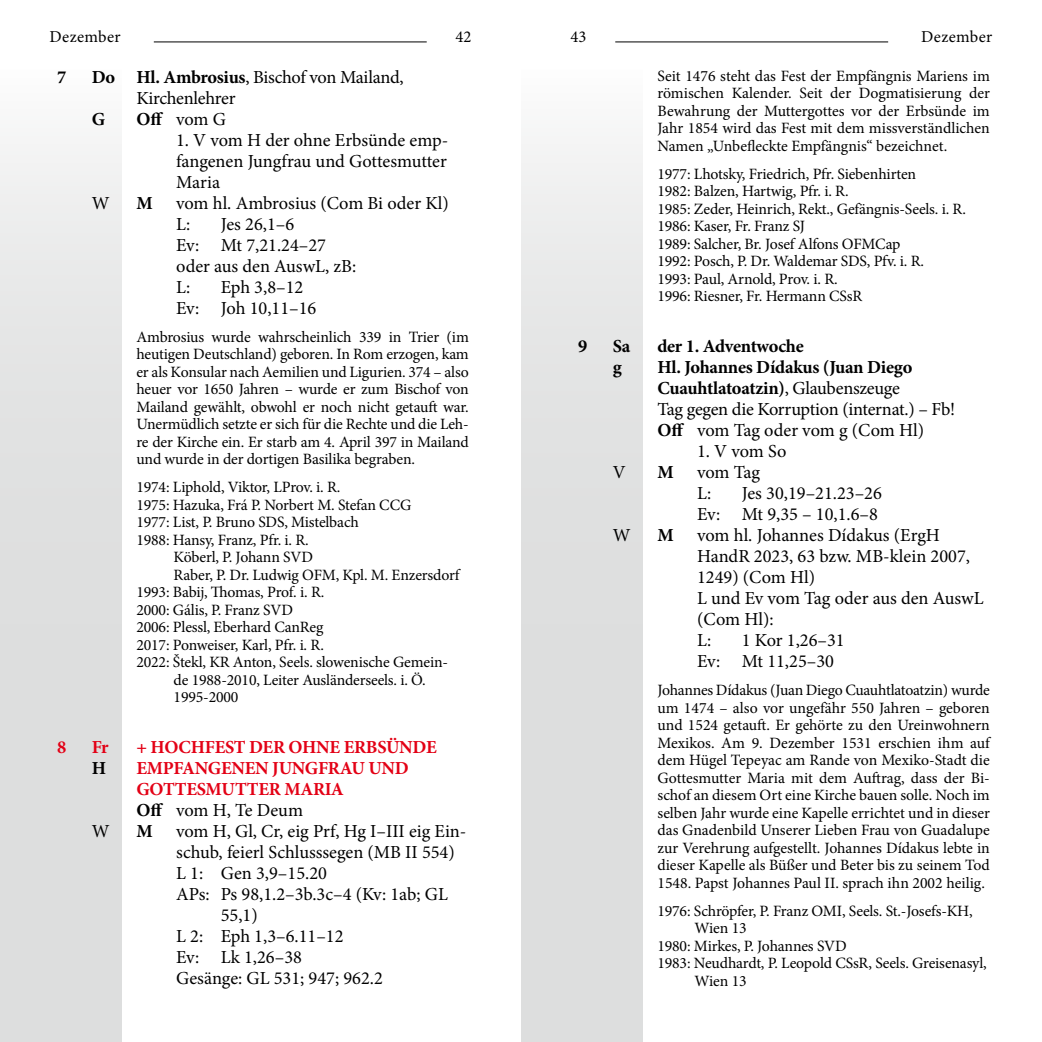
<style>
.page{position:relative;width:1042px;height:1042px;background:#fff}
.page>*{position:absolute;margin:0;border:0;box-sizing:border-box;transform-origin:0 0}
.t1{font:18.38px/21px "Minion Pro";letter-spacing:-.005em;color:#000}
.t2{font:700 18.38px/21px "Minion Pro";letter-spacing:-.015em;color:#e30015}
.t3{font:700 18.38px "Minion Pro";letter-spacing:-.02em;color:#000}
.t4{font:16.62px "Minion Pro";letter-spacing:.02em;color:#000}
.t5{font:15.75px/17.5px "Minion Pro";letter-spacing:-.01em;color:#000;text-align:justify}
.s1{font-weight:700}
.s2{color:#000}
.s3{font-weight:400;color:#000}
</style>
<div class="page">
<div style="left:0;top:69px;width:122px;height:973px;background:linear-gradient(to bottom,#f0f0f0,#d6d8d8)"></div>
<div style="left:521px;top:69px;width:121px;height:973px;background:linear-gradient(to bottom,#f0f0f0,#d6d8d8)"></div>
<hr style="left:615px;top:41px;width:273px;height:1px;background:#000">
<hr style="left:154px;top:41px;width:273px;height:1px;background:#000">
<p class="t4" style="left:50px;top:25px;width:73px">Dezember</p>
<p class="t4" style="left:455px;top:25px;width:17px">42</p>
<p class="t4" style="left:570px;top:25px;width:17px">43</p>
<p class="t4" style="left:921px;top:25px;width:73px">Dezember</p>
<p class="t5" style="left:657px;top:67px;width:334px">Seit 1476 steht das Fest der Empfängnis Mariens im römischen Kalender. Seit der Dogmatisierung der Bewahrung der Muttergottes vor der Erbsünde im Jahr 1854 wird das Fest mit dem missverständlichen Namen „Unbefleckte Empfängnis“ bezeichnet.</p>
<p class="t5" style="left:657px;top:165px;width:308px;text-align:left">1977: Lhotsky, Friedrich, Pfr. Siebenhirten<br>1982: Balzen, Hartwig, Pfr. i. R.<br>1985: Zeder, Heinrich, Rekt., Gefängnis-Seels. i. R.<br>1986: Kaser, Fr. Franz SJ<br>1989: Salcher, Br. Josef Alfons OFMCap<br>1992: Posch, P. Dr. Waldemar SDS, Pfv. i. R.<br>1993: Paul, Arnold, Prov. i. R.<br>1996: Riesner, Fr. Hermann CSsR</p>
<p class="t3" style="left:578px;top:333px;width:11px">9</p>
<p class="t3" style="left:613px;top:333px;width:19px">Sa</p>
<p class="t3" style="left:657px;top:333px;width:148px">der 1. Adventwoche</p>
<p class="t3" style="left:613px;top:354px;width:11px">g</p>
<p class="t1" style="left:657px;top:357px;width:299px"><span class="s1">Hl. Johannes Dídakus (Juan Diego Cuauhtlatoatzin)</span>, Glaubenszeuge<br>Tag gegen die Korruption (internat.) – Fb!<br><span class="s1">Off</span> vom Tag oder vom g (Com Hl)</p>
<p class="t1" style="left:697px;top:441px;width:91px">1. V vom So</p>
<p class="t1" style="left:613px;top:462px;width:14px">V</p>
<p class="t3" style="left:657px;top:459px;width:18px">M</p>
<p class="t1" style="left:697px;top:462px;width:64px">vom Tag<br>L:</p>
<p class="t3" style="left:57px;top:64px;width:11px">7</p>
<p class="t1" style="left:136px;top:67px;width:269px;text-indent:-45px"><span class="s1">Do Hl. Ambrosius</span>, Bischof von Mailand,<br>Kirchenlehrer</p>
<p class="t3" style="left:92px;top:106px;width:15px">G</p>
<p class="t1" style="left:136px;top:109px;width:91px"><span class="s1">Off</span> vom G</p>
<p class="t1" style="left:176px;top:130px;width:274px;text-align:justify">1. V vom H der ohne Erbsünde emp&shy;fangenen Jungfrau und Gottesmutter Maria</p>
<p class="t1" style="left:92px;top:193px;width:19px">W</p>
<p class="t3" style="left:136px;top:190px;width:18px">M</p>
<p class="t1" style="left:176px;top:193px;width:274px">vom hl. Ambrosius (Com Bi oder Kl)<br>L:</p>
<p class="t1" style="left:176px;top:214px;width:182px;text-indent:45px">Jes 26,1–6<br>Ev: Mt 7,21.24–27 oder aus den AuswL, zB:<br>L:</p>
<p class="t1" style="left:176px;top:277px;width:142px;text-indent:45px">Eph 3,8–12<br>Ev: Joh 10,11–16</p>
<p class="t5" style="left:136px;top:328px;width:334px">Ambrosius wurde wahrscheinlich 339 in Trier (im heutigen Deutschland) geboren. In Rom erzogen, kam er als Konsular nach Aemilien und Ligurien. 374 – also heuer vor 1650 Jahren – wurde er zum Bischof von Mailand gewählt, obwohl er noch nicht getauft war.<br>Unermüdlich setzte er sich für die Rechte und die Leh&shy;re der Kirche ein. Er starb am 4. April 397 in Mailand und wurde in der dortigen Basilika begraben.</p>
<p class="t5" style="left:136px;top:479px;width:204px">1974: Liphold, Viktor, LProv. i. R.</p>
<p class="t5" style="left:136px;top:496px;width:276px">1975: Hazuka, Frá P. Norbert M. Stefan CCG</p>
<p class="t5" style="left:136px;top:514px;width:224px">1977: List, P. Bruno SDS, Mistelbach</p>
<p class="t5" style="left:136px;top:531px;width:172px">1988: Hansy, Franz, Pfr. i. R.</p>
<p class="t5" style="left:174px;top:549px;width:141px">Köberl, P. Johann SVD</p>
<p class="t5" style="left:174px;top:566px;width:287px">Raber, P. Dr. Ludwig OFM, Kpl. M. Enzersdorf</p>
<p class="t5" style="left:136px;top:584px;width:188px">1993: Babij, Thomas, Prof. i. R.</p>
<p class="t5" style="left:136px;top:601px;width:158px">2000: Gális, P. Franz SVD</p>
<p class="t5" style="left:136px;top:619px;width:188px">2006: Plessl, Eberhard CanReg</p>
<p class="t5" style="left:136px;top:636px;width:187px">2017: Ponweiser, Karl, Pfr. i. R.</p>
<p class="t5" style="left:136px;top:654px;width:313px">2022: Štekl, KR Anton, Seels. slowenische Gemein-</p>
<p class="t5" style="left:174px;top:671px;width:252px">de 1988-2010, Leiter Ausländerseels. i. Ö.</p>
<p class="t5" style="left:174px;top:689px;width:66px">1995-2000</p>
<p class="t1" style="left:697px;top:483px;width:186px;text-align:right">Jes 30,19–21.23–26<br>Ev: Mt 9,35 – 10,1.6–8</p>
<p class="t1" style="left:613px;top:525px;width:19px">W</p>
<p class="t3" style="left:657px;top:522px;width:18px">M</p>
<p class="t1" style="left:697px;top:525px;width:288px">vom hl. Johannes Dídakus (ErgH<br>HandR 2023, 63 bzw. MB-klein 2007,<br>1249) (Com Hl)<br>L und Ev vom Tag oder aus den AuswL (Com Hl):<br>L:</p>
<p class="t1" style="left:697px;top:630px;width:149px;text-indent:45px">1 Kor 1,26–31<br>Ev: Mt 11,25–30</p>
<p class="t5" style="left:657px;top:681px;width:334px">Johannes Dídakus (Juan Diego Cuauhtlatoatzin) wurde um 1474 – also vor ungefähr 550 Jahren – geboren und 1524 getauft. Er gehörte zu den Ureinwohnern Mexikos. Am 9. Dezember 1531 erschien ihm auf dem Hügel Tepeyac am Rande von Mexiko-Stadt die Gottesmutter Maria mit dem Auftrag, dass der Bi&shy;schof an diesem Ort eine Kirche bauen solle. Noch im selben Jahr wurde eine Kapelle errichtet und in dieser das Gnadenbild Unserer Lieben Frau von Guadalupe zur Verehrung aufgestellt. Johannes Dídakus lebte in dieser Kapelle als Büßer und Beter bis zu seinem Tod 1548. Papst Johannes Paul II. sprach ihn 2002 heilig.</p>
<p class="t5" style="left:657px;top:902px;width:317px">1976: Schröpfer, P. Franz OMI, Seels. St.-Josefs-KH,</p>
<p class="t5" style="left:694px;top:919px;width:53px">Wien 13</p>
<p class="t5" style="left:657px;top:937px;width:191px">1980: Mirkes, P. Johannes SVD</p>
<p class="t5" style="left:657px;top:954px;width:331px">1983: Neudhardt, P. Leopold CSsR, Seels. Greisenasyl,</p>
<p class="t5" style="left:694px;top:972px;width:53px">Wien 13</p>
<p class="t2" style="left:57px;top:736px;width:11px">8</p>
<p class="t2" style="left:92px;top:736px;width:18px">Fr</p>
<p class="t2" style="left:136px;top:736px;width:302px">+ HOCHFEST DER OHNE ERBSÜNDE</p>
<p class="t3" style="left:92px;top:755px;width:16px">H</p>
<p class="t2" style="left:136px;top:757px;width:274px">EMPFANGENEN JUNGFRAU UND<br>GOTTESMUTTER MARIA<br><span class="s2">Off</span> <span class="s3">vom H, Te Deum</span></p>
<p class="t1" style="left:92px;top:821px;width:19px">W</p>
<p class="t3" style="left:136px;top:818px;width:18px">M</p>
<p class="t1" style="left:176px;top:821px;width:292px">vom H, Gl, Cr, eig Prf, Hg I–III eig Ein-</p>
<p class="t1" style="left:176px;top:842px;width:280px">schub, feierl Schlusssegen (MB II 554)</p>
<p class="t1" style="left:176px;top:863px;width:152px">L 1: Gen 3,9–15.20</p>
<p class="t1" style="left:176px;top:884px;width:273px">APs: Ps 98,1.2–3b.3c–4 (Kv: 1ab; GL</p>
<p class="t1" style="left:221px;top:905px;width:39px">55,1)</p>
<p class="t1" style="left:176px;top:926px;width:169px">L 2: Eph 1,3–6.11–12</p>
<p class="t1" style="left:176px;top:947px;width:127px">Ev: Lk 1,26–38</p>
<p class="t1" style="left:176px;top:968px;width:208px">Gesänge: GL 531; 947; 962.2</p>
</div>
